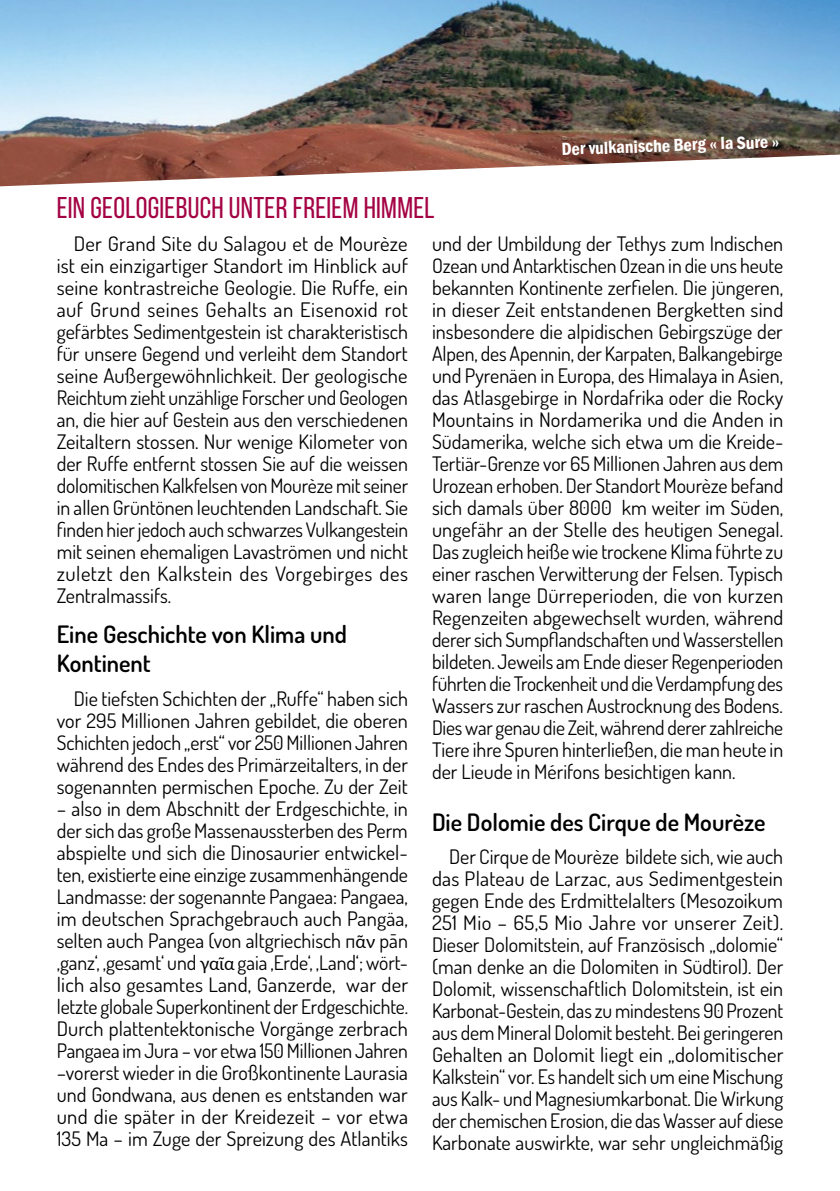
<style>
.page{position:relative;width:840px;height:1191px;background:#fff}
.page>*{position:absolute;margin:0;border:0;box-sizing:border-box;transform-origin:0 0}
.titre{font:30px "Bebas Neue";letter-spacing:.01em;color:#a40344}
.texte_courant_retrai{font:600 24px/28.8px "Dosis";color:#000}
.texte_courant_retrai-2{font:20px/22px "Dosis";color:#000;text-align:justify}
.légende_photo{font:600 condensed 18px "Franklin Gothic";color:#fff}
.s1{font-family:"Lato";font-size:18px}
</style>
<div class="page">
<img style="left:0;top:0;width:839px;height:186px">
<p class="légende_photo" style="left:560px;top:137px;width:220px;rotate:-2deg">Der vulkanische Berg « la Sure »</p>
<p class="titre" style="left:57px;top:191px;width:379px">EIN GEOLOGIEBUCH UNTER FREIEM HIMMEL</p>
<p class="texte_courant_retrai-2" style="left:57px;top:232px;width:353px;text-indent:17px">Der Grand Site du Salagou et de Mourèze ist ein einzigartiger Standort im Hinblick auf seine kontrastreiche Geologie. Die Ruffe, ein auf Grund seines Gehalts an Eisenoxid rot gefärbtes Sedimentgestein ist charakteristisch für unsere Gegend und verleiht dem Standort seine Außergewöhnlichkeit. Der geologische Reichtum zieht unzählige Forscher und Geologen an, die hier auf Gestein aus den verschiedenen Zeitaltern stossen. Nur wenige Kilometer von der Ruffe entfernt stossen Sie auf die weissen dolomitischen Kalkfelsen von Mourèze mit seiner in allen Grüntönen leuchtenden Landschaft. Sie finden hier jedoch auch schwarzes Vulkangestein mit seinen ehemaligen Lavaströmen und nicht zuletzt den Kalkstein des Vorgebirges des Zentralmassifs.</p>
<p class="texte_courant_retrai" style="left:57px;top:619px;width:291px">Eine Geschichte von Klima und<br>Kontinent</p>
<p class="texte_courant_retrai-2" style="left:57px;top:686px;width:352px;text-indent:17px">Die tiefsten Schichten der „Ruffe“ haben sich vor 295 Millionen Jahren gebildet, die oberen Schichten jedoch „erst“ vor 250 Millionen Jahren während des Endes des Primärzeitalters, in der sogenannten permischen Epoche. Zu der Zeit</p>
<p class="texte_courant_retrai-2" style="left:57px;top:796px;width:353px">– also in dem Abschnitt der Erdgeschichte, in der sich das große Massenaussterben des Perm abspielte und sich die Dinosaurier entwickel&shy;ten, existierte eine einzige zusammenhängende Landmasse: der sogenannte Pangaea: Pangaea, im deutschen Sprachgebrauch auch Pangäa, selten auch Pangea (von altgriechisch π<span class="s1">ᾶν</span> pān ‚ganz‘, ‚gesamt‘ und <span class="s1">γαῖα</span> gaia ‚Erde‘, ‚Land‘; wört&shy;lich also gesamtes Land, Ganzerde, war der letzte globale Superkontinent der Erdgeschichte.<br>Durch plattentektonische Vorgänge zerbrach Pangaea im Jura – vor etwa 150 Millionen Jahren –vorerst wieder in die Großkontinente Laurasia und Gondwana, aus denen es entstanden war und die später in der Kreidezeit – vor etwa 135 Ma – im Zuge der Spreizung des Atlantiks</p>
<p class="texte_courant_retrai-2" style="left:432px;top:232px;width:353px">und der Umbildung der Tethys zum Indischen Ozean und Antarktischen Ozean in die uns heute bekannten Kontinente zerfielen. Die jüngeren, in dieser Zeit entstandenen Bergketten sind insbesondere die alpidischen Gebirgszüge der Alpen, des Apennin, der Karpaten, Balkangebirge und Pyrenäen in Europa, des Himalaya in Asien, das Atlasgebirge in Nordafrika oder die Rocky Mountains in Nordamerika und die Anden in Südamerika, welche sich etwa um die Kreide-Tertiär-Grenze vor 65 Millionen Jahren aus dem Urozean erhoben. Der Standort Mourèze befand sich damals über 8000 km weiter im Süden, ungefähr an der Stelle des heutigen Senegal.<br>Das zugleich heiße wie trockene Klima führte zu einer raschen Verwitterung der Felsen. Typisch waren lange Dürreperioden, die von kurzen Regenzeiten abgewechselt wurden, während derer sich Sumpflandschaften und Wasserstellen bildeten. Jeweils am Ende dieser Regenperioden führten die Trockenheit und die Verdampfung des Wassers zur raschen Austrocknung des Bodens.<br>Dies war genau die Zeit, während derer zahlreiche Tiere ihre Spuren hinterließen, die man heute in der Lieude in Mérifons besichtigen kann.</p>
<p class="texte_courant_retrai" style="left:432px;top:807px;width:335px">Die Dolomie des Cirque de Mourèze</p>
<p class="texte_courant_retrai-2" style="left:432px;top:845px;width:353px;text-indent:17px">Der Cirque de Mourèze bildete sich, wie auch das Plateau de Larzac, aus Sedimentgestein gegen Ende des Erdmittelalters (Mesozoikum 251 Mio – 65,5 Mio Jahre vor unserer Zeit).<br>Dieser Dolomitstein, auf Französisch „dolomie“ (man denke an die Dolomiten in Südtirol). Der Dolomit, wissenschaftlich Dolomitstein, ist ein Karbonat-Gestein, das zu mindestens 90 Prozent aus dem Mineral Dolomit besteht. Bei geringeren Gehalten an Dolomit liegt ein „dolomitischer Kalkstein“ vor. Es handelt sich um eine Mischung aus Kalk- und Magnesiumkarbonat. Die Wirkung der chemischen Erosion, die das Wasser auf diese Karbonate auswirkte, war sehr ungleichmäßig</p>
</div>
